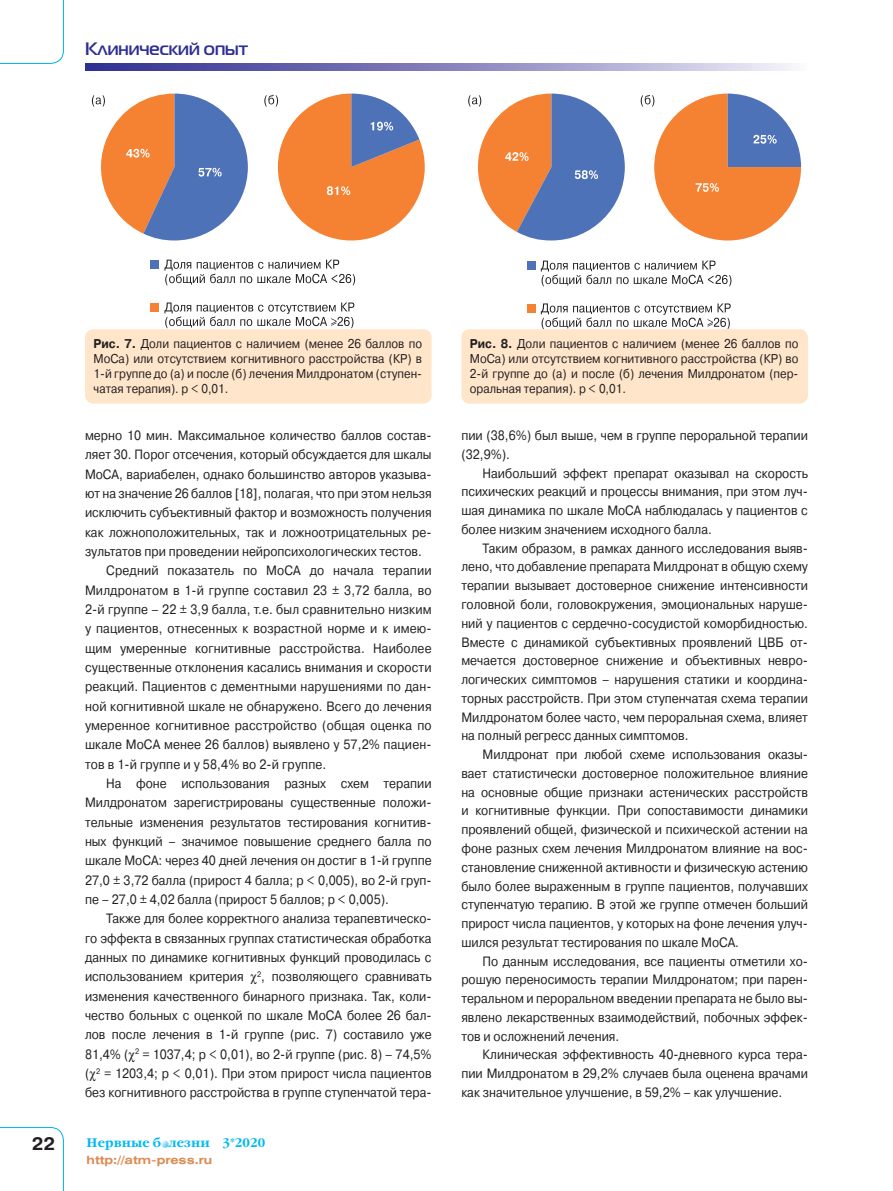
<style>
.page{position:relative;width:893px;height:1191px;background:#fff}
.page>*{position:absolute;margin:0;border:0;box-sizing:border-box;transform-origin:0 0}
.t1{font:700 18px "Magistral C";color:#2e3092}
.t2{font:700 18px "Pragmatica C";color:#231f20}
.t3{font:13.5px/18.8px "Pragmatica C";color:#231f20;text-align:justify;scale:.9 1}
.t4{font:12.75px/15px "Pragmatica C";color:#231f20;text-align:justify;scale:.9 1}
.t5{font:700 12.45px "Garamond C";letter-spacing:.01em;color:#00b9f2}
.t6{font:700 11.25px "Helios Ext C";color:#db8c53}
.s1{font-weight:700}
</style>
<div class="page">
<svg style="left:161px;top:1140px;width:8px;height:7px"></svg>
<svg style="left:0;top:0;width:64px;height:64px"></svg>
<svg style="left:0;top:1127px;width:64px;height:64px"></svg>
<svg style="left:85px;top:64px;width:706px;height:6px;background:#8985bf"></svg>
<svg style="left:164px;top:260px;width:191px;height:25px"></svg>
<svg style="left:164px;top:302px;width:190px;height:26px"></svg>
<div style="left:151px;top:260px;width:8px;height:8px;background:#4e72b8"></div>
<div style="left:151px;top:303px;width:8px;height:8px;background:#f58233"></div>
<svg style="left:92px;top:94px;width:156px;height:146px"></svg>
<svg style="left:264px;top:94px;width:161px;height:147px"></svg>
<svg style="left:541px;top:261px;width:190px;height:25px"></svg>
<svg style="left:541px;top:303px;width:190px;height:26px"></svg>
<div style="left:527px;top:261px;width:8px;height:8px;background:#4e72b8"></div>
<div style="left:527px;top:304px;width:8px;height:8px;background:#f58233"></div>
<svg style="left:468px;top:94px;width:157px;height:146px"></svg>
<svg style="left:641px;top:94px;width:160px;height:146px"></svg>
<div style="left:85px;top:329px;width:347px;height:75px;background:#ffe6cb;border-radius:9px"></div>
<div style="left:461px;top:329px;width:347px;height:75px;background:#ffe6cb;border-radius:9px"></div>
<h1 class="t1" style="left:85px;top:38px;width:165px">Клинический опыт</h1>
<h1 class="t2" style="left:32px;top:1133px;width:25px">22</h1>
<p class="t4" style="left:94px;top:336px;width:367px"><span class="s1">Рис. 7.</span> Доли пациентов с наличием (менее 26 баллов по МоСа) или отсутствием когнитивного расстройства (КР) в 1-й группе до (а) и после (б) лечения Милдронатом (ступен&shy;чатая терапия). p &lt; 0,01.</p>
<p class="t4" style="left:470px;top:336px;width:367px;text-align:left"><span class="s1">Рис. 8.</span> Доли пациентов с наличием (менее 26 баллов по МоСа) или отсутствием когнитивного расстройства (КР) во 2-й группе до (а) и после (б) лечения Милдронатом (пер&shy;оральная терапия). p &lt; 0,01.</p>
<p class="t3" style="left:85px;top:426px;width:387px">мерно 10 мин. Максимальное количество баллов состав-</p>
<p class="t3" style="left:85px;top:445px;width:387px">ляет 30. Порог отсечения, который обсуждается для шкалы</p>
<p class="t3" style="left:85px;top:465px;width:387px">МоСА, вариабелен, однако большинство авторов указыва-</p>
<p class="t3" style="left:85px;top:484px;width:387px">ют на значение 26 баллов [18], полагая, что при этом нельзя</p>
<p class="t3" style="left:85px;top:503px;width:387px">исключить субъективный фактор и возможность получения</p>
<p class="t3" style="left:85px;top:523px;width:387px">как ложноположительных, так и ложноотрицательных ре-</p>
<p class="t3" style="left:85px;top:542px;width:376px">зультатов при проведении нейропсихологических тестов.</p>
<p class="t3" style="left:106px;top:561px;width:363px">Средний показатель по МоСА до начала терапии</p>
<p class="t3" style="left:85px;top:581px;width:387px">Милдронатом в 1-й группе составил 23 ± 3,72 балла, во</p>
<p class="t3" style="left:85px;top:600px;width:387px">2-й группе – 22 ± 3,9 балла, т.е. был сравнительно низким</p>
<p class="t3" style="left:85px;top:619px;width:384px">у пациентов, отнесенных к возрастной норме и к имею-</p>
<p class="t3" style="left:85px;top:639px;width:387px">щим умеренные когнитивные расстройства. Наиболее</p>
<p class="t3" style="left:85px;top:658px;width:387px">существенные отклонения касались внимания и скорости</p>
<p class="t3" style="left:85px;top:677px;width:387px">реакций. Пациентов с дементными нарушениями по дан-</p>
<p class="t3" style="left:85px;top:697px;width:387px">ной когнитивной шкале не обнаружено. Всего до лечения</p>
<p class="t3" style="left:85px;top:716px;width:387px">умеренное когнитивное расстройство (общая оценка по</p>
<p class="t3" style="left:85px;top:735px;width:387px">шкале МоСА менее 26 баллов) выявлено у 57,2% пациен-</p>
<p class="t3" style="left:85px;top:755px;width:270px">тов в 1-й группе и у 58,4% во 2-й группе.</p>
<p class="t3" style="left:106px;top:774px;width:363px">На фоне использования разных схем терапии</p>
<p class="t3" style="left:85px;top:793px;width:387px">Милдронатом зарегистрированы существенные положи-</p>
<p class="t3" style="left:85px;top:813px;width:387px">тельные изменения результатов тестирования когнитив-</p>
<p class="t3" style="left:85px;top:832px;width:387px">ных функций – значимое повышение среднего балла по</p>
<p class="t3" style="left:85px;top:851px;width:387px">шкале МоСА: через 40 дней лечения он достиг в 1-й группе</p>
<p class="t3" style="left:85px;top:870px;width:387px">27,0 ± 3,72 балла (прирост 4 балла; р &lt; 0,005), во 2-й груп-</p>
<p class="t3" style="left:85px;top:890px;width:339px">пе – 27,0 ± 4,02 балла (прирост 5 баллов; р &lt; 0,005).</p>
<p class="t3" style="left:106px;top:909px;width:363px">Также для более корректного анализа терапевтическо-</p>
<p class="t3" style="left:85px;top:928px;width:387px">го эффекта в связанных группах статистическая обработка</p>
<p class="t3" style="left:85px;top:948px;width:387px">данных по динамике когнитивных функций проводилась с</p>
<p class="t3" style="left:85px;top:967px;width:387px">использованием критерия <sup>2</sup>, позволяющего сравнивать</p>
<p class="t3" style="left:85px;top:986px;width:387px">изменения качественного бинарного признака. Так, коли-</p>
<p class="t3" style="left:85px;top:1006px;width:387px">чество больных с оценкой по шкале МоСА более 26 бал-</p>
<p class="t3" style="left:85px;top:1025px;width:387px">лов после лечения в 1-й группе (рис. 7) составило уже</p>
<p class="t3" style="left:85px;top:1044px;width:387px">81,4% ( <sup>2</sup> = 1037,4; р &lt; 0,01), во 2-й группе (рис. 8) – 74,5%</p>
<p class="t3" style="left:85px;top:1064px;width:387px">( <sup>2</sup> = 1203,4; р &lt; 0,01). При этом прирост числа пациентов</p>
<p class="t3" style="left:85px;top:1083px;width:387px">без когнитивного расстройства в группе ступенчатой тера-</p>
<p class="t5" style="left:87px;top:1136px;width:180px">Нервные б лезни 3*2020</p>
<p class="t6" style="left:87px;top:1152px;width:127px">http://atm-press.ru</p>
<p class="t3" style="left:461px;top:426px;width:387px">пии (38,6%) был выше, чем в группе пероральной терапии (32,9%).</p>
<p class="t3" style="left:461px;top:464px;width:387px;text-indent:21px">Наибольший эффект препарат оказывал на скорость психических реакций и процессы внимания, при этом луч&shy;шая динамика по шкале МоСА наблюдалась у пациентов с более низким значением исходного балла.</p>
<p class="t3" style="left:461px;top:539px;width:387px;text-indent:21px">Таким образом, в рамках данного исследования выяв&shy;лено, что добавление препарата Милдронат в общую схему терапии вызывает достоверное снижение интенсивности головной боли, головокружения, эмоциональных наруше&shy;ний у пациентов с сердечно-сосудистой коморбидностью.<br>Вместе с динамикой субъективных проявлений ЦВБ от&shy;мечается достоверное снижение и объективных невро&shy;логических симптомов – нарушения статики и координа&shy;торных расстройств. При этом ступенчатая схема терапии Милдронатом более часто, чем пероральная схема, влияет на полный регресс данных симптомов.</p>
<p class="t3" style="left:461px;top:745px;width:387px;text-indent:21px">Милдронат при любой схеме использования оказы&shy;вает статистически достоверное положительное влияние на основные общие признаки астенических расстройств и когнитивные функции. При сопоставимости динамики проявлений общей, физической и психической астении на фоне разных схем лечения Милдронатом влияние на вос&shy;становление сниженной активности и физическую астению было более выраженным в группе пациентов, получавших ступенчатую терапию. В этой же группе отмечен больший прирост числа пациентов, у которых на фоне лечения улуч&shy;шился результат тестирования по шкале МоСА.</p>
<p class="t3" style="left:461px;top:951px;width:387px;text-indent:21px">По данным исследования, все пациенты отметили хо&shy;рошую переносимость терапии Милдронатом; при парен&shy;теральном и пероральном введении препарата не было вы&shy;явлено лекарственных взаимодействий, побочных эффек&shy;тов и осложнений лечения.</p>
<p class="t3" style="left:461px;top:1045px;width:387px;text-indent:21px">Клиническая эффективность 40-дневного курса тера&shy;пии Милдронатом в 29,2% случаев была оценена врачами как значительное улучшение, в 59,2% – как улучшение.</p>
</div>
